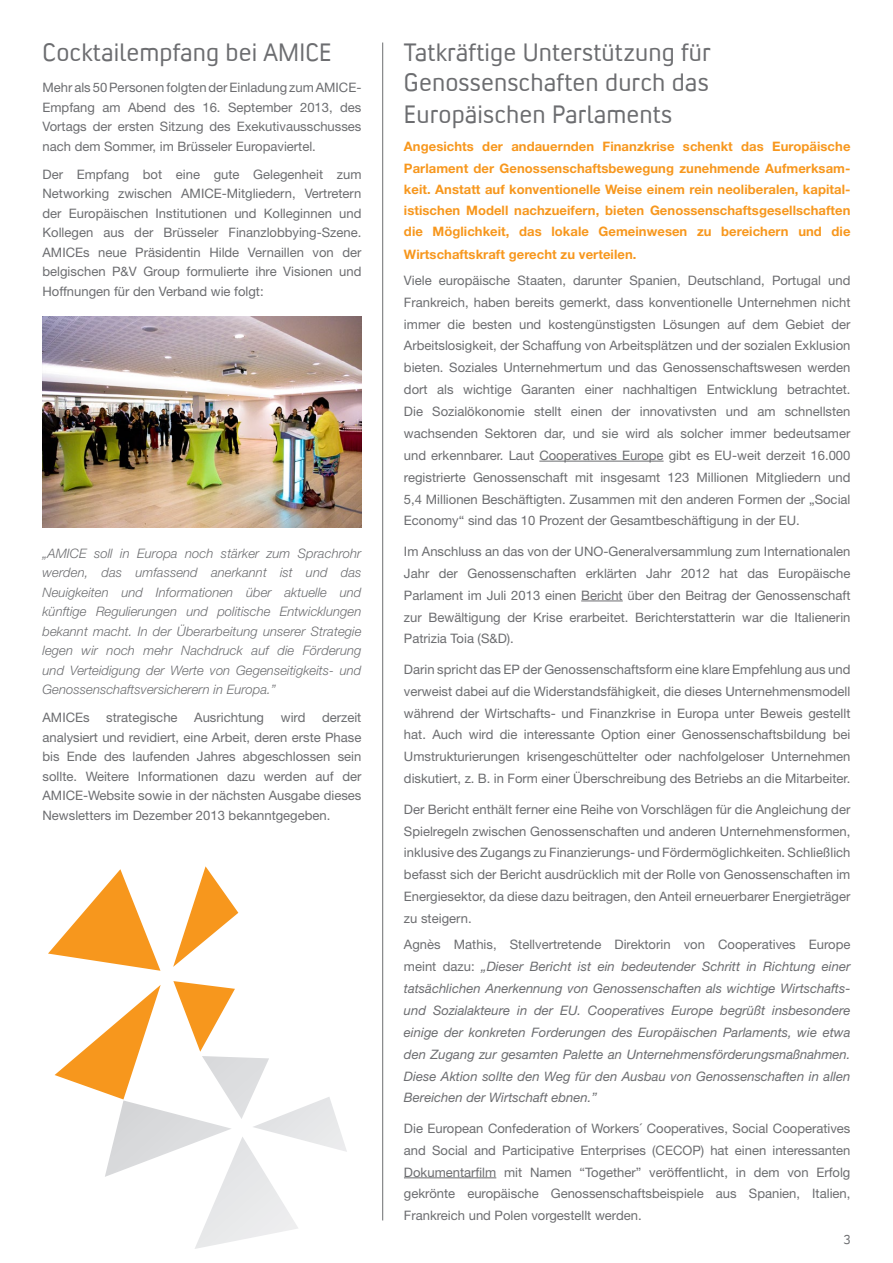
<style>
.page{position:relative;width:893px;height:1263px;background:#fff}
.page>*{position:absolute;margin:0;border:0;box-sizing:border-box;transform-origin:0 0}
.Amice_TITEL{font:25.5px/30.9px "Convection";letter-spacing:.005em;color:#6c6d70;text-align:justify}
.Amice_body_copy{font:13.05px/21.9px "Helvetica Neue LT Std";color:#6c6d70;text-align:justify}
.Amice_body_copy-2{font:italic 13.05px/21.9px "Helvetica Neue LT Std";color:#6c6d70;text-align:justify}
.Amice_body_italic{font:italic 300 13.05px/19.5px "Helvetica Neue LT Std";letter-spacing:.005em;color:#6c6d70;text-align:justify}
.Amice_ORANGE{font:700 13.05px/21.1px "Helvetica Neue LT Std";letter-spacing:.005em;color:#f7971d;text-align:justify}
.t1{font:13.05px "Convection";color:#6c6d70}
.s1{font-style:normal}
</style>
<div class="page">
<hr style="left:382px;top:43px;width:1px;height:1177px;background:#6c6d70">
<hr style="left:539px;top:461px;width:125px;height:1px;background:#6c6d70">
<hr style="left:581px;top:601px;width:42px;height:1px;background:#6c6d70">
<hr style="left:404px;top:1177px;width:92px;height:1px;background:#6c6d70">
<svg style="left:48px;top:869px;width:112px;height:102px"></svg>
<svg style="left:173px;top:866px;width:65px;height:101px"></svg>
<svg style="left:55px;top:981px;width:292px;height:268px"></svg>
<img style="left:43px;top:317px;width:318px;height:211px">
<p class="Amice_TITEL" style="left:43px;top:36px;width:290px">Cocktailempfang bei AMICE</p>
<p class="Amice_body_copy" style="left:43px;top:78px;width:320px;line-height:19.5px">Mehr als 50 Personen folgten der Einladung zum AMICE-Empfang am Abend des 16. September 2013, des Vortags der ersten Sitzung des Exekutivausschusses nach dem Sommer, im Brüsseler Europaviertel.</p>
<p class="Amice_body_copy" style="left:43px;top:164px;width:320px;line-height:19.5px">Der Empfang bot eine gute Gelegenheit zum Networking zwischen AMICE-Mitgliedern, Vertretern der Europäischen Institutionen und Kolleginnen und Kollegen aus der Brüsseler Finanzlobbying-Szene.<br>AMICEs neue Präsidentin Hilde Vernaillen von der belgischen P&amp;V Group formulierte ihre Visionen und Hoffnungen für den Verband wie folgt:</p>
<p class="Amice_body_italic" style="left:43px;top:543px;width:320px">„AMICE soll in Europa noch stärker zum Sprachrohr werden, das umfassend anerkannt ist und das Neuigkeiten und Informationen über aktuelle und künftige Regulierungen und politische Entwicklungen bekannt macht. In der Überarbeitung unserer Strategie legen wir noch mehr Nachdruck auf die Förderung und Verteidigung der Werte von Gegenseitigkeits- und Genossenschaftsversicherern in Europa.”</p>
<p class="Amice_body_copy" style="left:43px;top:706px;width:49px">AMICEs</p>
<p class="Amice_body_copy" style="left:106px;top:706px;width:73px">strategische</p>
<p class="Amice_body_copy" style="left:194px;top:706px;width:71px">Ausrichtung</p>
<p class="Amice_body_copy" style="left:281px;top:706px;width:26px">wird</p>
<p class="Amice_body_copy" style="left:43px;top:708px;width:320px;line-height:19.5px;text-indent:280px">derzeit analysiert und revidiert, eine Arbeit, deren erste Phase bis Ende des laufenden Jahres abgeschlossen sein sollte. Weitere Informationen dazu werden auf der AMICE-Website sowie in der nächsten Ausgabe dieses Newsletters im Dezember 2013 bekanntgegeben.</p>
<p class="Amice_TITEL" style="left:404px;top:36px;width:308px">Tatkräftige Unterstützung für Genossenschaften durch das Europäischen Parlaments</p>
<p class="Amice_ORANGE" style="left:404px;top:136px;width:448px">Angesichts der andauernden Finanzkrise schenkt das Europäische Parlament der Genossenschaftsbewegung zunehmende Aufmerksam&shy;keit. Anstatt auf konventionelle Weise einem rein neoliberalen, kapital&shy;istischen Modell nachzueifern, bieten Genossenschaftsgesellschaften die Möglichkeit, das lokale Gemeinwesen zu bereichern und die</p>
<p class="Amice_ORANGE" style="left:404px;top:243px;width:234px">Wirtschaftskraft gerecht zu verteilen.</p>
<p class="Amice_body_copy" style="left:404px;top:269px;width:448px">Viele europäische Staaten, darunter Spanien, Deutschland, Portugal und Frankreich, haben bereits gemerkt, dass konventionelle Unternehmen nicht immer die besten und kostengünstigsten Lösungen auf dem Gebiet der Arbeitslosigkeit, der Schaffung von Arbeitsplätzen und der sozialen Exklusion bieten. Soziales Unternehmertum und das Genossenschaftswesen werden dort als wichtige Garanten einer nachhaltigen Entwicklung betrachtet.<br>Die Sozialökonomie stellt einen der innovativsten und am schnellsten wachsenden Sektoren dar, und sie wird als solcher immer bedeutsamer und erkennbarer. Laut Cooperatives Europe gibt es EU-weit derzeit 16.000 registrierte Genossenschaft mit insgesamt 123 Millionen Mitgliedern und 5,4 Millionen Beschäftigten. Zusammen mit den anderen Formen der „Social Economy“ sind das 10 Prozent der Gesamtbeschäftigung in der EU.</p>
<p class="Amice_body_copy" style="left:404px;top:540px;width:448px">Im Anschluss an das von der UNO-Generalversammlung zum Internationalen Jahr der Genossenschaften erklärten Jahr 2012 hat das Europäische Parlament im Juli 2013 einen Bericht über den Beitrag der Genossenschaft zur Bewältigung der Krise erarbeitet. Berichterstatterin war die Italienerin Patrizia Toia (S&amp;D).</p>
<p class="Amice_body_copy" style="left:404px;top:658px;width:448px">Darin spricht das EP der Genossenschaftsform eine klare Empfehlung aus und verweist dabei auf die Widerstandsfähigkeit, die dieses Unternehmensmodell während der Wirtschafts- und Finanzkrise in Europa unter Beweis gestellt hat. Auch wird die interessante Option einer Genossenschaftsbildung bei Umstrukturierungen krisengeschüttelter oder nachfolgeloser Unternehmen diskutiert, z. B. in Form einer Überschreibung des Betriebs an die Mitarbeiter.</p>
<p class="Amice_body_copy" style="left:404px;top:798px;width:448px">Der Bericht enthält ferner eine Reihe von Vorschlägen für die Angleichung der Spielregeln zwischen Genossenschaften und anderen Unternehmensformen, inklusive des Zugangs zu Finanzierungs- und Fördermöglichkeiten. Schließlich befasst sich der Bericht ausdrücklich mit der Rolle von Genossenschaften im Energiesektor, da diese dazu beitragen, den Anteil erneuerbarer Energieträger zu steigern.</p>
<p class="Amice_body_copy-2" style="left:404px;top:933px;width:448px"><span class="s1">Agnès Mathis, Stellvertretende Direktorin von Cooperatives Europe meint dazu:</span> „Dieser Bericht ist ein bedeutender Schritt in Richtung einer tatsächlichen Anerkennung von Genossenschaften als wichtige Wirtschafts&shy;und Sozialakteure in der EU. Cooperatives Europe begrüßt insbesondere einige der konkreten Forderungen des Europäischen Parlaments, wie etwa den Zugang zur gesamten Palette an Unternehmensförderungsmaßnahmen.<br>Diese Aktion sollte den Weg für den Ausbau von Genossenschaften in allen Bereichen der Wirtschaft ebnen.”</p>
<p class="Amice_body_copy" style="left:404px;top:1117px;width:448px">Die European Confederation of Workers´ Cooperatives, Social Cooperatives and Social and Participative Enterprises (CECOP) hat einen interessanten Dokumentarfilm mit Namen “Together” veröffentlicht, in dem von Erfolg gekrönte europäische Genossenschaftsbeispiele aus Spanien, Italien, Frankreich und Polen vorgestellt werden.</p>
<p class="t1" style="left:844px;top:1231px;width:8px">3</p>
</div>
